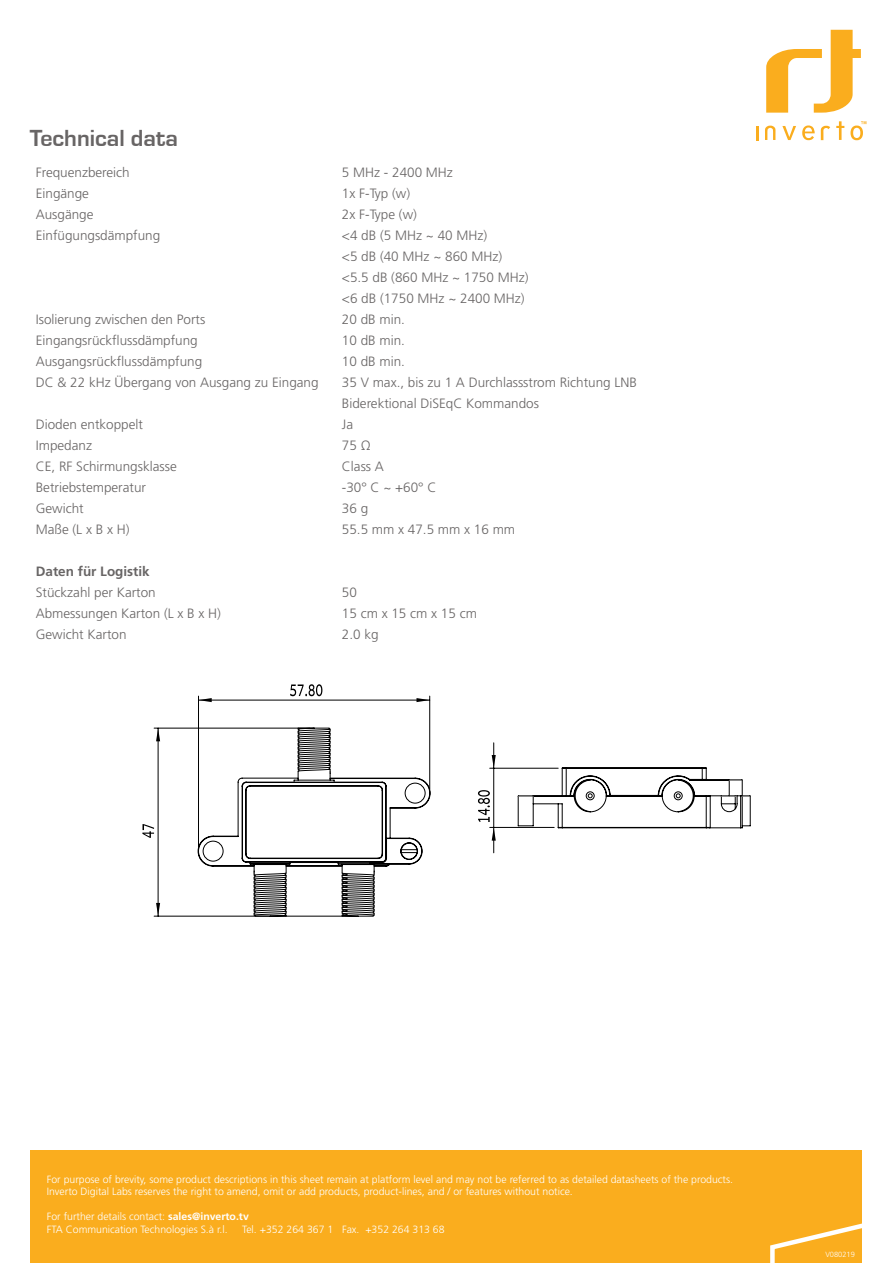
<style>
.page{position:relative;width:893px;height:1263px;background:#fff}
.page>*{position:absolute;margin:0;border:0;box-sizing:border-box;transform-origin:0 0}
.Small_title{font:700 24px "Eurostile T";color:#686565}
.t1{font:300 13.5px/21px "Frutiger LT Pro";color:#686565}
.t2{font:700 13.5px "Frutiger";color:#686565}
.t3{font:300 10.5px/12.6px "Frutiger";color:#fff}
.t4{font:300 7.5px "Frutiger";color:#fff}
.s1{font-weight:700}
</style>
<div class="page">
<div style="left:31px;top:1150px;width:831px;height:113px;background:#faad1e"></div>
<svg style="left:766px;top:30px;width:95px;height:83px"></svg>
<svg style="left:836px;top:121px;width:8px;height:19px"></svg>
<svg style="left:756px;top:126px;width:2px;height:14px"></svg>
<svg style="left:782px;top:126px;width:14px;height:14px"></svg>
<svg style="left:802px;top:125px;width:13px;height:15px"></svg>
<svg style="left:850px;top:121px;width:16px;height:19px"></svg>
<svg style="left:821px;top:126px;width:9px;height:14px"></svg>
<svg style="left:765px;top:126px;width:10px;height:14px"></svg>
<svg style="left:770px;top:1223px;width:92px;height:40px"></svg>
<svg style="left:197px;top:727px;width:234px;height:190px"></svg>
<svg style="left:199px;top:698px;width:13px;height:4px"></svg>
<svg style="left:416px;top:698px;width:13px;height:4px"></svg>
<hr style="left:198px;top:696px;width:1px;height:151px;background:#000">
<hr style="left:429px;top:696px;width:1px;height:93px;background:#000">
<hr style="left:198px;top:700px;width:232px;height:1px;background:#000">
<svg style="left:290px;top:684px;width:32px;height:12px"></svg>
<svg style="left:156px;top:729px;width:4px;height:12px"></svg>
<svg style="left:156px;top:903px;width:4px;height:13px"></svg>
<hr style="left:154px;top:728px;width:156px;height:1px;background:#000">
<hr style="left:154px;top:916px;width:196px;height:1px;background:#000">
<hr style="left:158px;top:728px;width:1px;height:188px;background:#000">
<svg style="left:142px;top:824px;width:12px;height:14px"></svg>
<svg style="left:517px;top:767px;width:234px;height:61px"></svg>
<hr style="left:490px;top:768px;width:68px;height:1px;background:#000">
<hr style="left:490px;top:827px;width:64px;height:1px;background:#000">
<svg style="left:492px;top:743px;width:4px;height:25px"></svg>
<hr style="left:493px;top:768px;width:1px;height:59px;background:#000">
<svg style="left:478px;top:790px;width:18px;height:63px"></svg>
<p class="Small_title" style="left:30px;top:125px;width:150px">Technical data</p>
<p class="t1" style="left:36px;top:161px;width:96px">Frequenzbereich</p>
<p class="t1" style="left:36px;top:182px;width:55px">Eingänge</p>
<p class="t1" style="left:36px;top:203px;width:59px">Ausgänge</p>
<p class="t1" style="left:36px;top:224px;width:126px">Einfügungsdämpfung</p>
<p class="t1" style="left:36px;top:308px;width:171px">Isolierung zwischen den Ports</p>
<p class="t1" style="left:36px;top:329px;width:164px">Eingangsrückflussdämpfung</p>
<p class="t1" style="left:36px;top:350px;width:168px">Ausgangsrückflussdämpfung</p>
<p class="t1" style="left:36px;top:371px;width:284px">DC &amp; 22 kHz Übergang von Ausgang zu Eingang</p>
<p class="t1" style="left:36px;top:413px;width:109px">Dioden entkoppelt</p>
<p class="t1" style="left:36px;top:434px;width:58px">Impedanz</p>
<p class="t1" style="left:36px;top:455px;width:143px">CE, RF Schirmungsklasse</p>
<p class="t1" style="left:36px;top:476px;width:112px">Betriebstemperatur</p>
<p class="t1" style="left:36px;top:497px;width:49px">Gewicht</p>
<p class="t1" style="left:36px;top:518px;width:95px">M a ß e HxBxL ( (</p>
<p class="t2" style="left:36px;top:563px;width:116px">Daten für Logistik</p>
<p class="t1" style="left:36px;top:581px;width:122px">Stückzahl per Karton</p>
<p class="t1" style="left:36px;top:602px;width:187px">Abmessungen Karton HxBxL ( (</p>
<p class="t1" style="left:36px;top:623px;width:92px">Gewicht Karton</p>
<p class="t1" style="left:342px;top:161px;width:113px">5 MHz - 2400 MHz</p>
<p class="t1" style="left:342px;top:182px;width:70px">-Fx1 T y p w( (</p>
<p class="t1" style="left:342px;top:203px;width:77px">-Fx2 T y p e w( (</p>
<p class="t1" style="left:342px;top:224px;width:188px">4&lt; dB 5( MHz ~ 40 MHz(<br>5&lt; dB (40 MHz ~ 860 MHz( &lt;5.5 dB (860 MHz ~ 1750 MHz(<br>6&lt; dB (1750 MHz ~ 2400 MHz(</p>
<p class="t1" style="left:342px;top:308px;width:65px">20 dB min.</p>
<p class="t1" style="left:342px;top:329px;width:65px">10 dB min.</p>
<p class="t1" style="left:342px;top:350px;width:65px">10 dB min.</p>
<p class="t1" style="left:342px;top:371px;width:297px">35 V max., bis zu A1 Durchlassstrom Richtung LNB<br>Biderektional DiSEqC Kommandos</p>
<p class="t1" style="left:342px;top:413px;width:13px">Ja</p>
<p class="t1" style="left:342px;top:434px;width:30px">75Ω</p>
<p class="t1" style="left:342px;top:455px;width:44px">Class A</p>
<p class="t1" style="left:342px;top:476px;width:96px">-30° C ~ +60° C</p>
<p class="t1" style="left:342px;top:497px;width:28px">36g</p>
<p class="t1" style="left:342px;top:518px;width:175px">55.5 mm x 47.5 mm x 16 mm</p>
<p class="t1" style="left:342px;top:581px;width:17px">50</p>
<p class="t1" style="left:342px;top:602px;width:137px">15 cm x 15 cm x 15 cm</p>
<p class="t1" style="left:342px;top:623px;width:38px">2.0 kg</p>
<p class="t3" style="left:47px;top:1173px;width:688px">For purpose of brevity, some product descriptions in this sheet remain at platform level and may not be referred to as detailed datasheets of the products.<br>Inverto Digital Labs reserves the right to amend, omit or add products, product-lines, and / or features without notice.</p>
<p class="t3" style="left:47px;top:1210px;width:204px">For further details contact: <span class="s1">sales@inverto.tv</span></p>
<p class="t3" style="left:365px;top:1223px;width:81px">+352 264 313 68</p>
<p class="t3" style="left:47px;top:1223px;width:182px">FTA Communication Technologies .l.rà.S</p>
<p class="t3" style="left:242px;top:1223px;width:92px">Tel. +352 264 367 1</p>
<p class="t3" style="left:342px;top:1223px;width:19px">Fax.</p>
<p class="t4" style="left:825px;top:1250px;width:31px">V080219</p>
</div>
